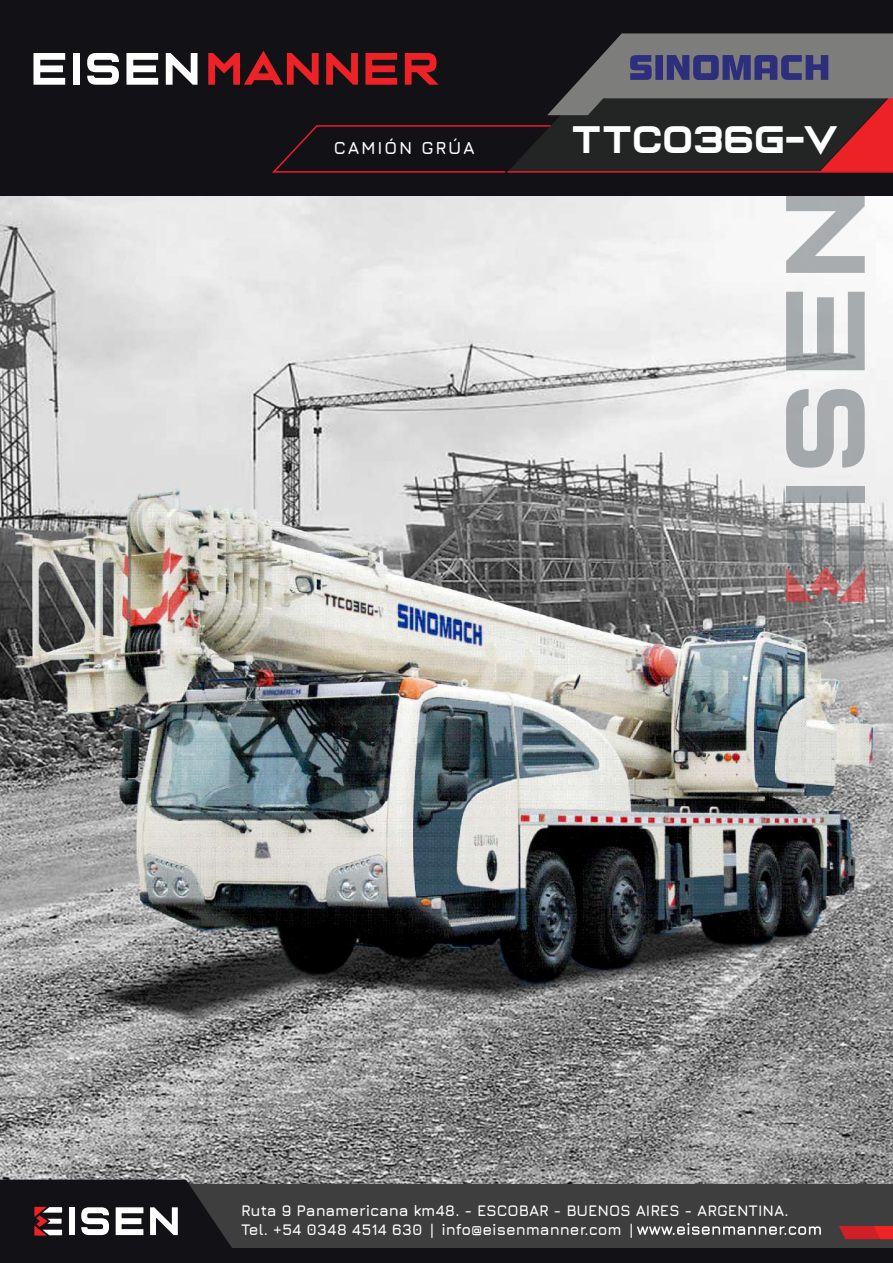
<style>
.page{position:relative;width:893px;height:1263px;background:#fff}
.page>*{position:absolute;margin:0;border:0;box-sizing:border-box;transform-origin:0 0}
.t1{font:39px "Casanova Scotia";color:#fff}
.t2{font:700 17.55px "Jura";letter-spacing:.105em;color:#fff}
.t3{font:700 15.3px/19.4px "Jura";color:#fff}
.s1{font-family:"Century Gothic"}
</style>
<div class="page">
<img style="left:0;top:196px;width:893px;height:988px">
<div style="left:786px;top:486px;width:79px;height:17px;background:#a2a7a9"></div>
<svg style="left:786px;top:389px;width:79px;height:79px"></svg>
<svg style="left:786px;top:292px;width:79px;height:78px"></svg>
<svg style="left:786px;top:196px;width:79px;height:77px"></svg>
<svg style="left:786px;top:526px;width:79px;height:76px;background:#998284"></svg>
<div style="left:189px;top:1184px;width:704px;height:69px;background:#3e3e3f"></div>
<div style="left:0;top:1249px;width:893px;height:14px;background:#121115"></div>
<svg style="left:839px;top:1226px;width:54px;height:13px"></svg>
<svg style="left:0;top:1179px;width:240px;height:70px"></svg>
<svg style="left:637px;top:1223px;width:184px;height:12px"></svg>
<div style="left:0;top:0;width:893px;height:196px;background:#121115"></div>
<svg style="left:34px;top:53px;width:31px;height:32px"></svg>
<div style="left:73px;top:53px;width:7px;height:32px;background:#fff"></div>
<svg style="left:87px;top:53px;width:32px;height:32px"></svg>
<svg style="left:126px;top:53px;width:32px;height:32px"></svg>
<svg style="left:166px;top:53px;width:31px;height:32px"></svg>
<svg style="left:208px;top:33px;width:685px;height:140px"></svg>
<hr style="left:507px;top:171px;width:386px;height:2px;background:#ed1b31">
<p class="t2" style="left:334px;top:135px;width:143px">CAMIÓN GRÚA</p>
<h1 class="t1" style="left:573px;top:123px;width:266px">TTC036G-V</h1>
<p class="t3" style="left:241px;top:1199px;width:549px">Ruta 9 Panamericana km48. - ESCOBAR - BUENOS AIRES - ARGENTINA.<br>Tel. +54 0348 4514 630 <span class="s1">|</span> info@eisenmanner.com <span class="s1">|</span></p>
</div>
